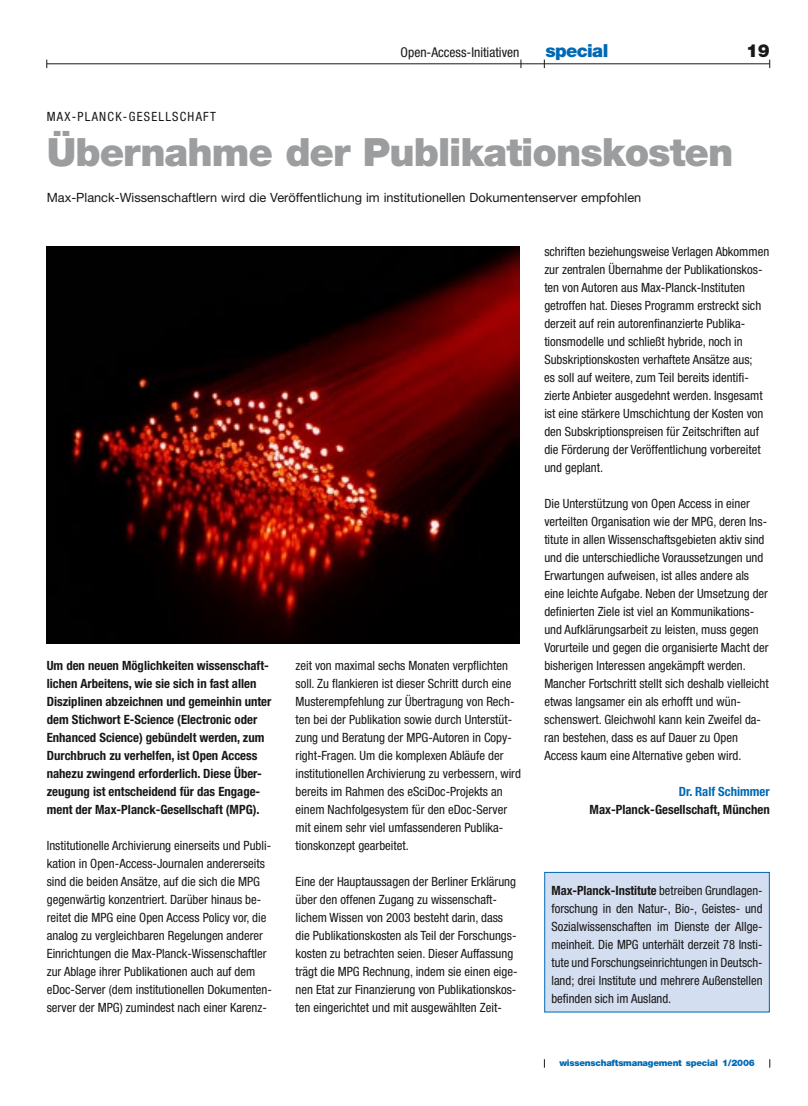
<style>
.page{position:relative;width:808px;height:1106px;background:#fff}
.page>*{position:absolute;margin:0;border:0;box-sizing:border-box;transform-origin:0 0}
.t1{font:900 39px "Helvetica Neue";letter-spacing:-.025em;color:#9b9d9e}
.t2{font:900 18px "Helvetica Neue";letter-spacing:-.035em;color:#0069b3}
.t3{font:900 18px "Helvetica Neue";color:#1a1817}
.t4{font:condensed 13.5px "Helvetica Neue";color:#1a1817}
.t5{font:condensed 12.75px/18px "Helvetica Neue";color:#1a1817}
.t6{font:700 condensed 12.75px/18px "Helvetica Neue";color:#1a1817}
.t7{font:12.75px "Helvetica Neue";color:#1a1817}
.t8{font:condensed 12.75px "Helvetica Neue";letter-spacing:.1em;color:#1a1817}
.t9{font:700 condensed 12.75px "Helvetica Neue";color:#0069b3}
.t10{font:900 9px "Helvetica Neue";letter-spacing:-.025em;color:#0069b3}
.s1{font-weight:700}
</style>
<div class="page">
<hr style="left:47px;top:63px;width:723px;height:1px;background:#1a1817">
<div style="left:545px;top:872px;width:224px;height:140px;background:#d3def0"></div>
<div style="left:544px;top:872px;width:226px;height:140px;border:1px solid #0069b3"></div>
<img style="left:47px;top:247px;width:473px;height:396px">
<p class="t4" style="left:401px;top:44px;width:120px">Open-Access-I nitiativen</p>
<h2 class="t2" style="left:545px;top:40px;width:64px">special</h2>
<h2 class="t3" style="left:746px;top:40px;width:25px">19</h2>
<p class="t8" style="left:47px;top:109px;width:170px">MAX-PLANCK-GESELLSCHAFT</p>
<h1 class="t1" style="left:47px;top:129px;width:688px">Übernahme der Publikationskosten</h1>
<p class="t7" style="left:47px;top:190px;width:596px">Max-Planck-Wissenschaftlern wird die Veröffentlichung im institutionellen Dokumentenserver empfohlen</p>
<p class="t6" style="left:47px;top:656px;width:226px">Um den neuen Möglichkeiten wissenschaft&shy;lichen Arbeitens, wie sie sich in fast allen Disziplinen abzeichnen und gemeinhin unter dem Stichwort E-Science (Electronic oder Enhanced Science) gebündelt werden, zum Durchbruch zu verhelfen, ist Open Access nahezu zwingend erforderlich. Diese Über&shy;zeugung ist entscheidend für das Engage&shy;ment der Max-Planck-Gesellschaft (MPG).</p>
<p class="t5" style="left:47px;top:836px;width:227px">Institutionelle Archivierung einerseits und Publi&shy;kation in Open-Access-Journalen andererseits sind die beiden Ansätze, auf die sich die MPG gegenwärtig konzentriert. Darüber hinaus be&shy;reitet die MPG eine Open Access Policy vor, die analog zu vergleichbaren Regelungen anderer Einrichtungen die Max-Planck-Wissenschaftler zur Ablage ihrer Publikationen auch auf dem eDoc-Server (dem institutionellen Dokumenten&shy;server der MPG) zumindest nach einer Karenz-</p>
<p class="t5" style="left:296px;top:656px;width:227px">zeit von maximal sechs Monaten verpflichten soll. Zu flankieren ist dieser Schritt durch eine Musterempfehlung zur Übertragung von Rech&shy;ten bei der Publikation sowie durch Unterstüt&shy;zung und Beratung der MPG-Autoren in Copy&shy;right-Fragen. Um die komplexen Abläufe der institutionellen Archivierung zu verbessern, wird bereits im Rahmen des eSciDoc-Projekts an einem Nachfolgesystem für den eDoc-Server mit einem sehr viel umfassenderen Publika&shy;tionskonzept gearbeitet.</p>
<p class="t5" style="left:296px;top:872px;width:224px">Eine der Hauptaussagen der Berliner Erklärung über den offenen Zugang zu wissenschaft&shy;lichem Wissen von 2003 besteht darin, dass die Publikationskosten als Teil der Forschungs&shy;kosten zu betrachten seien. D ieser Auffassung trägt die MPG Rechnung, indem sie einen eige&shy;nen Etat zur Finanzierung von Publikationskos&shy;ten eingerichtet und mit ausgewählten Zeit-</p>
<p class="t5" style="left:544px;top:242px;width:226px">schriften beziehungsweise Verlagen Abkommen zur zentralen Übernahme der Publikationskos&shy;ten von Autoren aus Max-Planck-I nstituten getroffen hat. D ieses Programm erstreckt sich derzeit auf rein autorenfinanzierte Publika&shy;tionsmodelle und schließt hybride, noch in Subskriptionskosten verhaftete Ansätze aus;<br>es soll auf weitere, zum Teil bereits identifi&shy;zierte Anbieter ausgedehnt werden. Insgesamt ist eine stärkere Umschichtung der Kosten von den Subskriptionspreisen für Zeitschriften auf die Förderung der Veröffentlichung vorbereitet und geplant.</p>
<p class="t5" style="left:544px;top:494px;width:226px">Die Unterstützung von Open Access in einer verteilten Organisation wie der MPG, deren Ins&shy;titute in allen Wissenschaftsgebieten aktiv sind und die unterschiedliche Voraussetzungen und Erwartungen aufweisen, ist alles andere als eine leichte Aufgabe. Neben der Umsetzung der definierten Ziele ist viel an Kommunikations&shy;und Aufklärungsarbeit zu leisten, muss gegen Vorurteile und gegen die organisierte Macht der bisherigen Interessen angekämpft werden.<br>Mancher Fortschritt stellt sich deshalb vielleicht etwas langsamer ein als erhofft und wün&shy;schenswert. Gleichwohl kann kein Zweifel da&shy;ran bestehen, dass es auf Dauer zu Open Access kaum eine Alternative geben wird.</p>
<p class="t9" style="left:679px;top:784px;width:92px">Dr. Ralf Schimmer</p>
<p class="t6" style="left:590px;top:800px;width:182px">Max-Planck-Gesellschaft, München</p>
<p class="t5" style="left:551px;top:881px;width:213px;text-align:justify"><span class="s1">Max-Planck-Institute</span> betreiben Grundlagen&shy;forschung in den Natur-, Bio-, Geistes- und Sozialwissenschaften im Dienste der Allge&shy;meinheit. Die MPG unterhält derzeit 78 Insti&shy;tute und Forschungseinrichtungen in Deutsch&shy;land; drei Institute und mehrere Außenstellen befinden sich im Ausland.</p>
<p class="t10" style="left:559px;top:1057px;width:197px">wissenschaftsmanagement special 1/2006</p>
</div>
